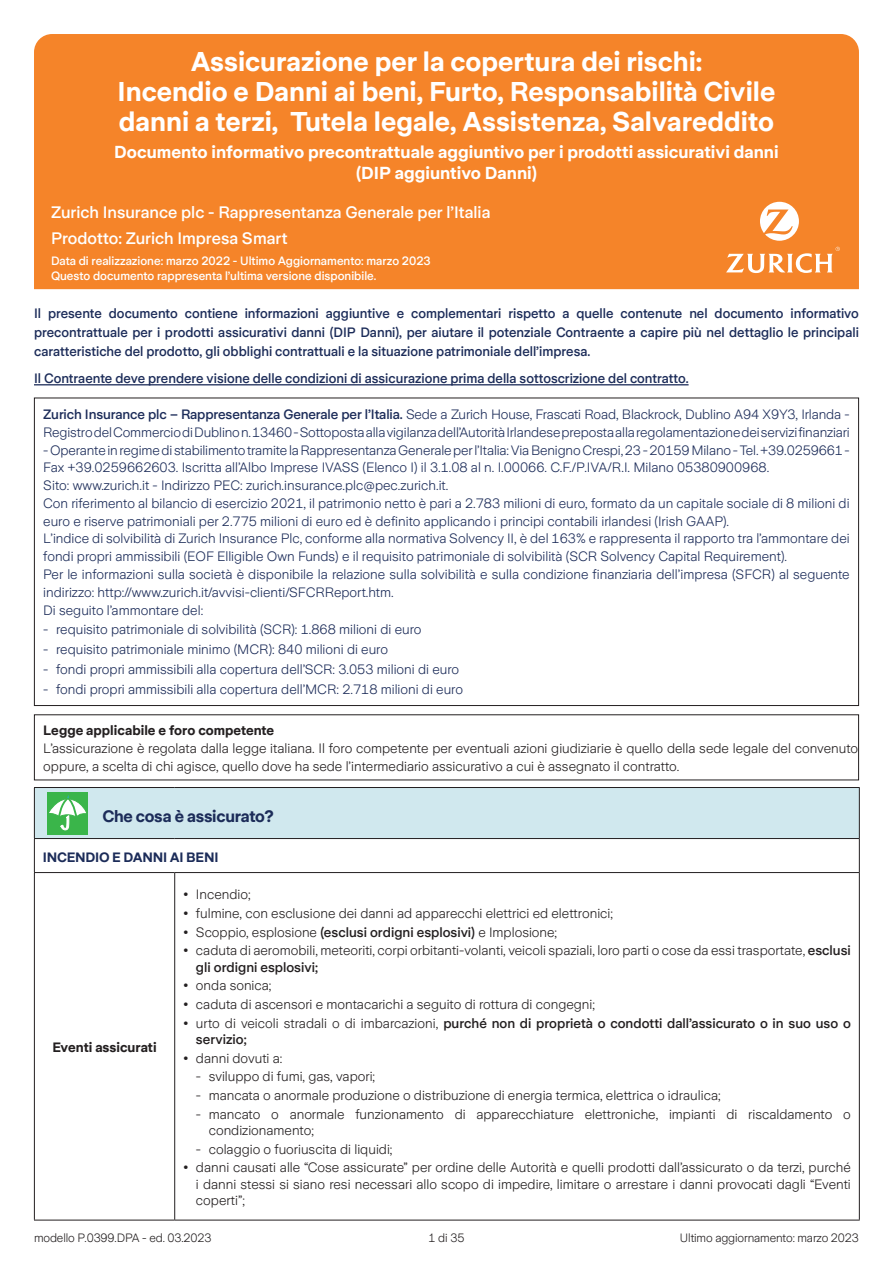
<style>
.page{position:relative;width:893px;height:1263px;background:#fff}
.page>*{position:absolute;margin:0;border:0;box-sizing:border-box;transform-origin:0 0}
.t1{font:700 27px/30px "Zurich Sans";color:#fff;text-align:center}
.t2{font:700 17.25px/21px "Zurich Sans";color:#fff;text-align:center}
.t3{font:500 16.5px/26.4px "Zurich Sans";color:#fff}
.t4{font:700 16.5px "Zurich Sans";letter-spacing:-.015em;color:#1c2c59}
.t5{font:300 13.5px/17.9px "Zurich Sans";color:#1c2c59}
.t6{font:300 13.5px/16.5px "Zurich Sans";color:#231f20}
.t7{font:500 13.5px/18.8px "Zurich Sans";color:#1c2c59;text-align:justify}
.t8{font:500 13.5px/16.5px "Zurich Sans";color:#231f20}
.t9{font:700 13.5px "Zurich Sans";color:#231f20}
.t10{font:700 13.5px "Zurich Sans";letter-spacing:-.015em;color:#1c2c59}
.t11{font:500 12px/15px "Zurich Sans";color:#fff}
.t12{font:300 12px "Zurich Sans";letter-spacing:-.01em;color:#231f20}
.s1{font-weight:500}
.s2{font-weight:300}
</style>
<div class="page">
<div style="left:34px;top:787px;width:825px;height:51px;background:#d0e8ee"></div>
<hr style="left:34px;top:787px;width:141px;height:1px;background:#231f20">
<hr style="left:34px;top:788px;width:1px;height:50px;background:#231f20">
<hr style="left:175px;top:787px;width:685px;height:1px;background:#231f20">
<hr style="left:859px;top:788px;width:1px;height:50px;background:#231f20">
<hr style="left:34px;top:839px;width:1px;height:33px;background:#231f20">
<hr style="left:859px;top:839px;width:1px;height:33px;background:#231f20">
<hr style="left:34px;top:873px;width:1px;height:347px;background:#231f20">
<hr style="left:34px;top:838px;width:141px;height:1px;background:#231f20">
<hr style="left:175px;top:838px;width:685px;height:1px;background:#231f20">
<hr style="left:34px;top:872px;width:141px;height:1px;background:#231f20">
<hr style="left:34px;top:1220px;width:141px;height:1px;background:#231f20">
<hr style="left:175px;top:872px;width:685px;height:1px;background:#231f20">
<hr style="left:174px;top:873px;width:1px;height:347px;background:#231f20">
<hr style="left:859px;top:873px;width:1px;height:347px;background:#231f20">
<hr style="left:175px;top:1220px;width:685px;height:1px;background:#231f20">
<div style="left:47px;top:792px;width:41px;height:42px;background:#3ab54a"></div>
<svg style="left:49px;top:795px;width:37px;height:35px"></svg>
<hr style="left:34px;top:384px;width:655px;height:1px;background:#1c2c59">
<div style="left:34px;top:34px;width:825px;height:255px;background:#f58429"></div>
<svg style="left:760px;top:202px;width:39px;height:39px"></svg>
<svg style="left:726px;top:247px;width:114px;height:26px"></svg>
<h1 class="t1" style="left:118px;top:47px;width:659px">Assicurazione per la copertura dei rischi:<br>Incendio e Danni ai beni, Furto, Responsabilità Civile danni a terzi, Tutela legale, Assistenza, Salvareddito</h1>
<p class="t2" style="left:114px;top:142px;width:666px">Documento informativo precontrattuale aggiuntivo per i prodotti assicurativi danni (DIP aggiuntivo Danni)</p>
<p class="t3" style="left:51px;top:199px;width:441px">Zurich Insurance plc - Rappresentanza Generale per l’Italia<br>Prodotto: Zurich Impresa Smart</p>
<p class="t11" style="left:51px;top:253px;width:381px">Data di realizzazione: marzo 2022 - Ultimo Aggiornamento: marzo 2023<br>Questo documento rappresenta l’ultima versione disponibile.</p>
<p class="t7" style="left:34px;top:304px;width:826px">Il presente documento contiene informazioni aggiuntive e complementari rispetto a quelle contenute nel documento informativo precontrattuale per i prodotti assicurativi danni (DIP Danni), per aiutare il potenziale Contraente a capire più nel dettaglio le principali caratteristiche del prodotto, gli obblighi contrattuali e la situazione patrimoniale dell’impresa.</p>
<p class="t7" style="left:34px;top:369px;width:656px">Il Contraente deve prendere visione delle condizioni di assicurazione prima della sottoscrizione del contratto.</p>
<p class="t5" style="left:43px;top:406px;width:808px"><span class="s1">Zurich Insurance plc – Rappresentanza Generale per l’Italia.</span> Sede a Zurich House, Frascati Road, Blackrock, Dublino A94 X9Y3, Irlanda -<br>Registro del Commercio di Dublino n. 13460 - Sottoposta alla vigilanza dell’Autorità Irlandese preposta alla regolamentazione dei servizi finanziari</p>
<p class="t5" style="left:43px;top:441px;width:808px">- Operante in regime di stabilimento tramite la Rappresentanza Generale per l’Italia: Via Benigno Crespi, 23 - 20159 Milano - Tel. +39.0259661 - Fax +39.0259662603. Iscritta all’Albo Imprese IVASS (Elenco I) il 3.1.08 al n. I.00066. C.F./P.IVA/R.I. Milano 05380900968.<br>Sito: www.zurich.it - Indirizzo PEC: zurich.insurance.plc@pec.zurich.it.<br>Con riferimento al bilancio di esercizio 2021, il patrimonio netto è pari a 2.783 milioni di euro, formato da un capitale sociale di 8 milioni di euro e riserve patrimoniali per 2.775 milioni di euro ed è definito applicando i principi contabili irlandesi (Irish GAAP).<br>L’indice di solvibilità di Zurich Insurance Plc, conforme alla normativa Solvency II, è del 163% e rappresenta il rapporto tra l’ammontare dei fondi propri ammissibili (EOF Elligible Own Funds) e il requisito patrimoniale di solvibilità (SCR Solvency Capital Requirement).<br>Per le informazioni sulla società è disponibile la relazione sulla solvibilità e sulla condizione finanziaria dell’impresa (SFCR) al seguente indirizzo: http://www.zurich.it/avvisi-clienti/SFCRReport.htm.<br>Di seguito l’ammontare del:</p>
<p class="t5" style="left:43px;top:621px;width:380px">- requisito patrimoniale di solvibilità (SCR): 1.868 milioni di euro</p>
<p class="t5" style="left:43px;top:641px;width:346px">- requisito patrimoniale minimo (MCR): 840 milioni di euro</p>
<p class="t5" style="left:43px;top:661px;width:417px">- fondi propri ammissibili alla copertura dell’SCR: 3.053 milioni di euro</p>
<p class="t5" style="left:43px;top:681px;width:421px">- fondi propri ammissibili alla copertura dell’MCR: 2.718 milioni di euro</p>
<p class="t9" style="left:43px;top:723px;width:233px">Legge applicabile e foro competente</p>
<p class="t6" style="left:43px;top:740px;width:816px;line-height:18px">L’assicurazione è regolata dalla legge italiana. Il foro competente per eventuali azioni giudiziarie è quello della sede legale del convenuto oppure, a scelta di chi agisce, quello dove ha sede l’intermediario assicurativo a cui è assegnato il contratto.</p>
<p class="t4" style="left:102px;top:808px;width:173px">Che cosa è assicurato?</p>
<p class="t10" style="left:43px;top:849px;width:177px">INCENDIO E DANNI AI BENI</p>
<p class="t9" style="left:52px;top:1040px;width:106px">Eventi assicurati</p>
<p class="t6" style="left:183px;top:887px;width:69px"><span class="s1">•</span> Incendio;</p>
<p class="t6" style="left:183px;top:905px;width:431px"><span class="s1">•</span> fulmine, con esclusione dei danni ad apparecchi elettrici ed elettronici;</p>
<p class="t6" style="left:183px;top:924px;width:375px"><span class="s1">•</span> Scoppio, esplosione <span class="s1">(esclusi ordigni esplosivi)</span> e Implosione;</p>
<p class="t6" style="left:196px;top:942px;width:656px;text-indent:-13px"><span class="s1">•</span> caduta di aeromobili, meteoriti, corpi orbitanti-volanti, veicoli spaziali, loro parti o cose da essi trasportate, <span class="s1">esclusi gli ordigni esplosivi;</span></p>
<p class="t6" style="left:183px;top:978px;width:90px"><span class="s1">•</span> onda sonica;</p>
<p class="t6" style="left:183px;top:996px;width:413px"><span class="s1">•</span> caduta di ascensori e montacarichi a seguito di rottura di congegni;</p>
<p class="t8" style="left:196px;top:1015px;width:656px;text-indent:-13px">• <span class="s2">urto di veicoli stradali o di imbarcazioni,</span> purché non di proprietà o condotti dall’assicurato o in suo uso o servizio;</p>
<p class="t6" style="left:183px;top:1050px;width:101px"><span class="s1">•</span> danni dovuti a:</p>
<p class="t6" style="left:196px;top:1069px;width:181px">- sviluppo di fumi, gas, vapori;</p>
<p class="t6" style="left:196px;top:1087px;width:526px">- mancata o anormale produzione o distribuzione di energia termica, elettrica o idraulica;</p>
<p class="t6" style="left:209px;top:1106px;width:644px;text-indent:-13px">- mancato o anormale funzionamento di apparecchiature elettroniche, impianti di riscaldamento o condizionamento;</p>
<p class="t6" style="left:196px;top:1141px;width:198px">- colaggio o fuoriuscita di liquidi;</p>
<p class="t6" style="left:196px;top:1160px;width:656px;text-align:justify;text-indent:-13px"><span class="s1">•</span> danni causati alle “Cose assicurate” per ordine delle Autorità e quelli prodotti dall’assicurato o da terzi, purché i danni stessi si siano resi necessari allo scopo di impedire, limitare o arrestare i danni provocati dagli “Eventi coperti”;</p>
<p class="t12" style="left:34px;top:1231px;width:179px">modello P.0399.DPA - ed. 03.2023</p>
<p class="t12" style="left:429px;top:1231px;width:37px">1 di 35</p>
<p class="t12" style="left:680px;top:1231px;width:181px">Ultimo aggiornamento: marzo 2023</p>
</div>
